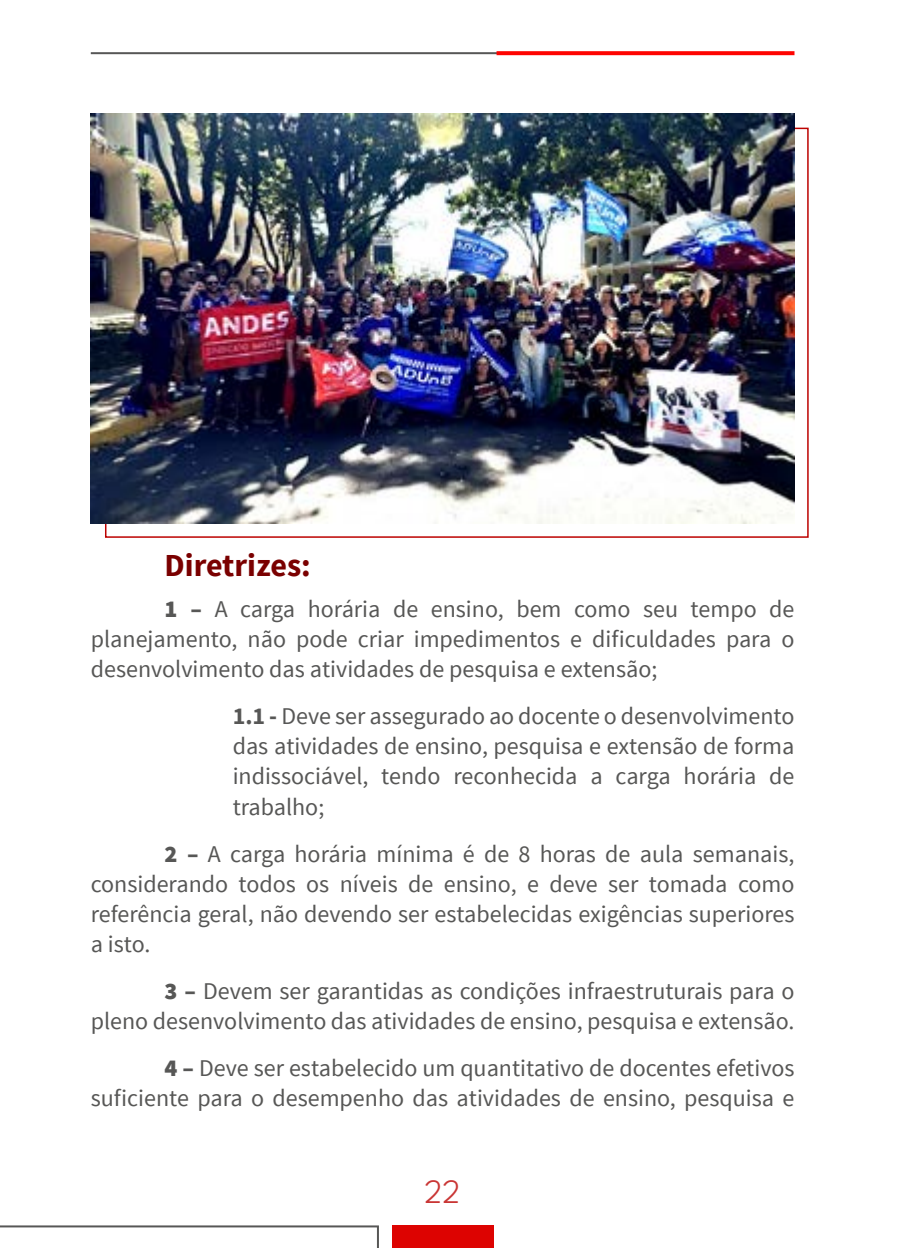
<style>
.page{position:relative;width:908px;height:1248px;background:#fff}
.page>*{position:absolute;margin:0;border:0;box-sizing:border-box;transform-origin:0 0}
.t1{font:100 34px "League Spartan";color:#c93534}
.t2{font:700 32px "Source Sans Pro";color:#7a0000}
.t3{font:24px/30px "Source Sans Pro";color:#575756;text-align:justify}
.s1{font-weight:900}
.s2{font-weight:700}
</style>
<div class="page">
<hr style="left:91px;top:52px;width:555px;height:2px;background:#575756">
<svg style="left:496px;top:51px;width:298px;height:4px"></svg>
<div style="left:392px;top:1225px;width:101px;height:22px;background:#dd0301"></div>
<svg style="left:0;top:1225px;width:379px;height:22px"></svg>
<img style="left:91px;top:113px;width:703px;height:410px">
<h2 class="t2" style="left:164px;top:544px;width:148px">Diretrizes:</h2>
<p class="t3" style="left:91px;top:594px;width:704px;text-indent:74px"><span class="s1">1 –</span> A carga horária de ensino, bem como seu tempo de planejamento, não pode criar impedimentos e dificuldades para o desenvolvimento das atividades de pesquisa e extensão;</p>
<p class="t3" style="left:232px;top:701px;width:563px"><span class="s2">1.1 -</span> Deve ser assegurado ao docente o desenvolvimento das atividades de ensino, pesquisa e extensão de forma indissociável, tendo reconhecida a carga horária de trabalho;</p>
<p class="t3" style="left:91px;top:838px;width:705px;text-indent:74px"><span class="s1">2 –</span> A carga horária mínima é de 8 horas de aula semanais, considerando todos os níveis de ensino, e deve ser tomada como referência geral, não devendo ser estabelecidas exigências superiores a isto.</p>
<p class="t3" style="left:91px;top:976px;width:705px;text-align:right"><span class="s1">3 –</span> Devem ser garantidas as condições infraestruturais para o<br>pleno desenvolvimento das atividades de ensino, pesquisa e extensão.</p>
<p class="t3" style="left:91px;top:1053px;width:705px;text-align:right"><span class="s1">4 –</span> Deve ser estabelecido um quantitativo de docentes efetivos suficiente para o desempenho das atividades de ensino, pesquisa e</p>
<h1 class="t1" style="left:424px;top:1166px;width:38px">22</h1>
</div>
